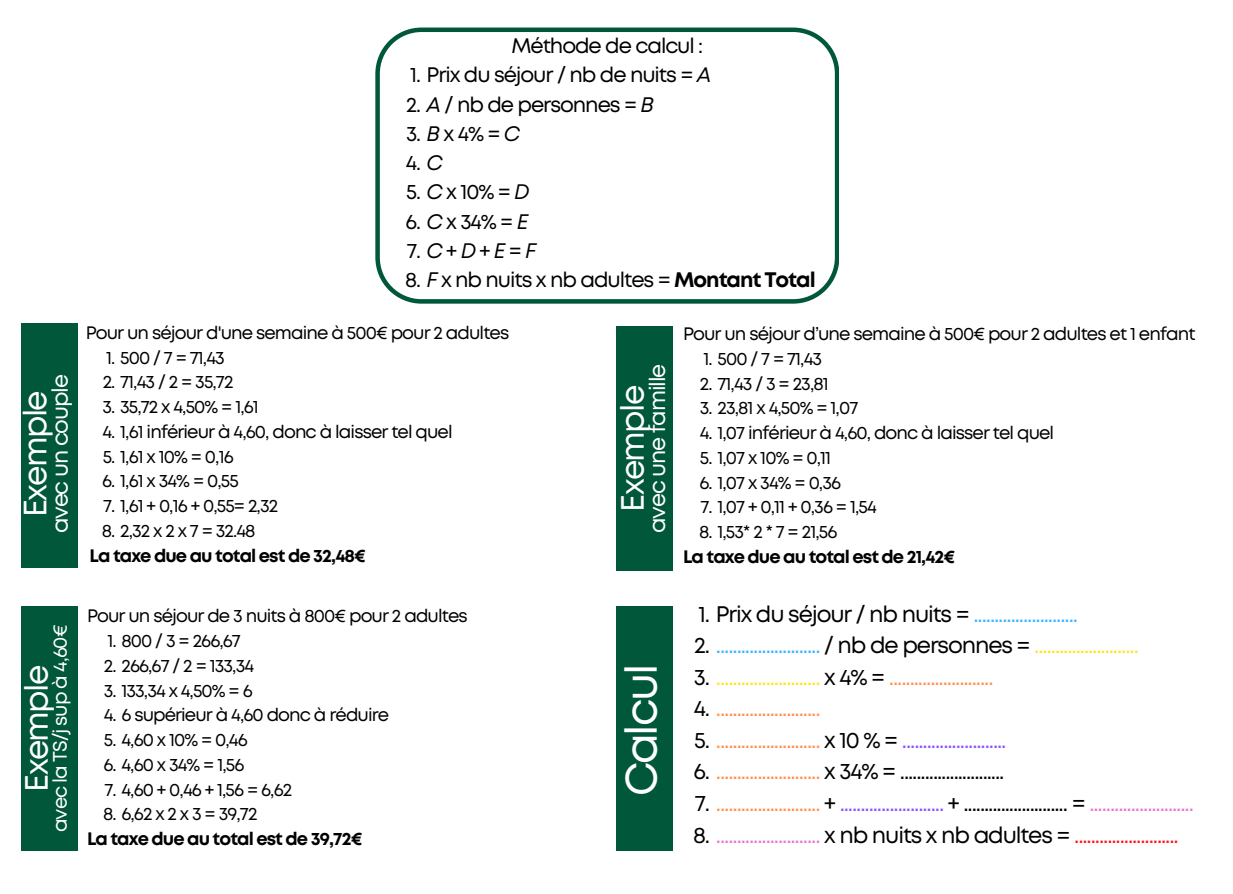
<style>
.page{position:relative;width:1233px;height:894px;background:#fff}
.page>*{position:absolute;margin:0;border:0;box-sizing:border-box;transform-origin:0 0}
.t1{font:44.25px "Mont";letter-spacing:-.05em;color:#fff}
.t2{font:32.25px "Mont";letter-spacing:-.05em;color:#fff}
.t3{font:22.5px "Mont";color:#000}
.t4{font:22.5px "Mont";letter-spacing:-.05em;color:#38b6ff}
.t5{font:22.5px "Mont";color:#ff914d}
.t6{font:22.5px "Mont";letter-spacing:-.05em;color:#e875d2}
.t7{font:22.5px "Mont";color:#f7e81d}
.t8{font:22.2px "Mont";letter-spacing:-.05em;color:#fff}
.t9{font:21px "Mont";letter-spacing:-.05em;color:#000}
.t10{font:19.5px "Mont";letter-spacing:-.05em;color:#fff}
.t11{font:18px "Mont";letter-spacing:-.05em;color:#000}
.t12{font:700 18px "Mont";letter-spacing:-.05em;color:#000}
.s1{font-style:italic}
.s2{font-weight:700}
.s3{color:#000}
.s4{color:#f7e81d}
.s5{color:#ff914d}
.s6{color:#8c52ff}
.s7{color:#e875d2}
.s8{color:#ff1616}
</style>
<div class="page">
<svg style="left:375px;top:28px;width:464px;height:275px"></svg>
<div style="left:617px;top:326px;width:56px;height:244px;background:#00573a"></div>
<div style="left:21px;top:323px;width:56px;height:245px;background:#00573a"></div>
<div style="left:22px;top:606px;width:56px;height:244px;background:#00573a"></div>
<div style="left:616px;top:606px;width:57px;height:244px;background:#00573a"></div>
<p class="t8" style="left:52px;top:533px;width:160px;rotate:-90deg">avec un couple</p>
<p class="t2" style="left:23px;top:517px;width:128px;rotate:-90deg">Exemple</p>
<p class="t10" style="left:53px;top:832px;width:209px;rotate:-90deg">avec la TS/j sup à 4,60€</p>
<p class="t2" style="left:24px;top:791px;width:128px;rotate:-90deg">Exemple</p>
<p class="t9" style="left:511px;top:38px;width:193px">Méthode de calcul :</p>
<p class="t9" style="left:410px;top:67px;width:303px">1. Prix du séjour / nb de nuits = <span class="s1">A</span></p>
<p class="t9" style="left:406px;top:96px;width:249px">2. <span class="s1">A</span> / nb de personnes = <span class="s1">B</span></p>
<p class="t9" style="left:406px;top:125px;width:116px">3.<span class="s1">B</span>x4%=<span class="s1">C</span></p>
<p class="t9" style="left:406px;top:155px;width:38px">4. <span class="s1">C</span></p>
<p class="t9" style="left:406px;top:184px;width:125px">5.<span class="s1">C</span>x10%=<span class="s1">D</span></p>
<p class="t9" style="left:406px;top:213px;width:124px">6.<span class="s1">C</span>x34%=<span class="s1">E</span></p>
<p class="t9" style="left:407px;top:242px;width:131px">7.<span class="s1">C</span>+<span class="s1">D</span>+<span class="s1">E</span>=<span class="s1">F</span></p>
<p class="t9" style="left:405px;top:272px;width:412px">8. <span class="s1">F</span> x nb nuits x nb adultes = <span class="s2">Montant Total</span></p>
<p class="t11" style="left:86px;top:325px;width:425px">Pour un séjour d'une semaine à 500€ pour 2 adultes</p>
<p class="t11" style="left:106px;top:350px;width:120px">1. 500 / 7 = 71,43</p>
<p class="t11" style="left:103px;top:375px;width:132px">2. 71,43 / 2 = 35,72</p>
<p class="t11" style="left:103px;top:400px;width:158px">3. 35,72 x 4,50% = 1,61</p>
<p class="t11" style="left:102px;top:424px;width:352px">4. 1,61 inférieur à 4,60, donc à laisser tel quel</p>
<p class="t11" style="left:103px;top:449px;width:133px">5. 1,61 x 10% = 0,16</p>
<p class="t11" style="left:102px;top:474px;width:138px">6. 1,61 x 34% = 0,55</p>
<p class="t11" style="left:103px;top:499px;width:177px">7. 1,61 + 0,16 + 0,55= 2,32</p>
<p class="t11" style="left:102px;top:523px;width:155px">8. 2,32 x 2 x 7 = 32.48</p>
<p class="t12" style="left:90px;top:548px;width:278px">La taxe due au total est de 32,48€</p>
<p class="t11" style="left:87px;top:609px;width:382px">Pour un séjour de 3 nuits à 800€ pour 2 adultes</p>
<p class="t11" style="left:107px;top:634px;width:135px">1. 800 / 3 = 266,67</p>
<p class="t11" style="left:104px;top:658px;width:152px">2. 266,67 / 2 = 133,34</p>
<p class="t11" style="left:104px;top:683px;width:150px">3. 133,34 x 4,50% = 6</p>
<p class="t11" style="left:104px;top:708px;width:287px">4. 6 supérieur à 4,60 donc à réduire</p>
<p class="t11" style="left:104px;top:733px;width:145px">5. 4,60 x 10% = 0,46</p>
<p class="t11" style="left:103px;top:757px;width:143px">6. 4,60 x 34% = 1,56</p>
<p class="t11" style="left:104px;top:782px;width:189px">7. 4,60 + 0,46 + 1,56 = 6,62</p>
<p class="t11" style="left:103px;top:807px;width:156px">8. 6,62 x 2 x 3 = 39,72</p>
<p class="t12" style="left:87px;top:831px;width:277px">La taxe due au total est de 39,72€</p>
<p class="t8" style="left:649px;top:533px;width:171px;rotate:-90deg">avec une famille</p>
<p class="t2" style="left:620px;top:511px;width:128px;rotate:-90deg">Exemple</p>
<p class="t1" style="left:625px;top:796px;width:134px;rotate:-90deg">Calcul</p>
<p class="t11" style="left:683px;top:327px;width:514px">Pour un séjour d’une semaine à 500€ pour 2 adultes et 1 enfant</p>
<p class="t11" style="left:703px;top:351px;width:120px">1. 500 / 7 = 71,43</p>
<p class="t11" style="left:700px;top:376px;width:130px">2. 71,43 / 3 = 23,81</p>
<p class="t11" style="left:700px;top:401px;width:160px">3. 23,81 x 4,50% = 1,07</p>
<p class="t11" style="left:700px;top:426px;width:356px">4. 1,07 inférieur à 4,60, donc à laisser tel quel</p>
<p class="t11" style="left:700px;top:450px;width:133px">5. 1,07 x 10% = 0,11</p>
<p class="t11" style="left:699px;top:475px;width:143px">6. 1,07 x 34% = 0,36</p>
<p class="t11" style="left:700px;top:500px;width:178px">7. 1,07 + 0,11 + 0,36 = 1,54</p>
<p class="t11" style="left:699px;top:525px;width:140px">8. 1,53* 2 * 7 = 21,56</p>
<p class="t12" style="left:683px;top:549px;width:274px">La taxe due au total est de 21,42€</p>
<p class="t4" style="left:698px;top:605px;width:381px"><span class="s3">1. Prix du séjour / nb nuits =</span> .........................</p>
<p class="t4" style="left:694px;top:636px;width:446px"><span class="s3">2.</span> ......................... <span class="s3">/ nb de personnes =</span> <span class="s4">.........................</span></p>
<p class="t7" style="left:694px;top:668px;width:301px"><span class="s3">3.</span> ......................... <span class="s3">x 4% =</span> <span class="s5">.........................</span></p>
<p class="t5" style="left:694px;top:699px;width:128px"><span class="s3">4.</span> .........................</p>
<p class="t5" style="left:694px;top:731px;width:314px"><span class="s3">5.</span> ......................... <span class="s3">x 10 % =</span> <span class="s6">.........................</span></p>
<p class="t3" style="left:693px;top:762px;width:313px">6. <span class="s5">.........................</span> x 34% = .........................</p>
<p class="t3" style="left:695px;top:794px;width:501px">7. <span class="s5">.........................</span> + <span class="s6">.........................</span> + ......................... = <span class="s7">.........................</span></p>
<p class="t6" style="left:693px;top:825px;width:487px"><span class="s3">8.</span> ......................... <span class="s3">x nb nuits x nb adultes =</span> <span class="s8">.........................</span></p>
</div>
